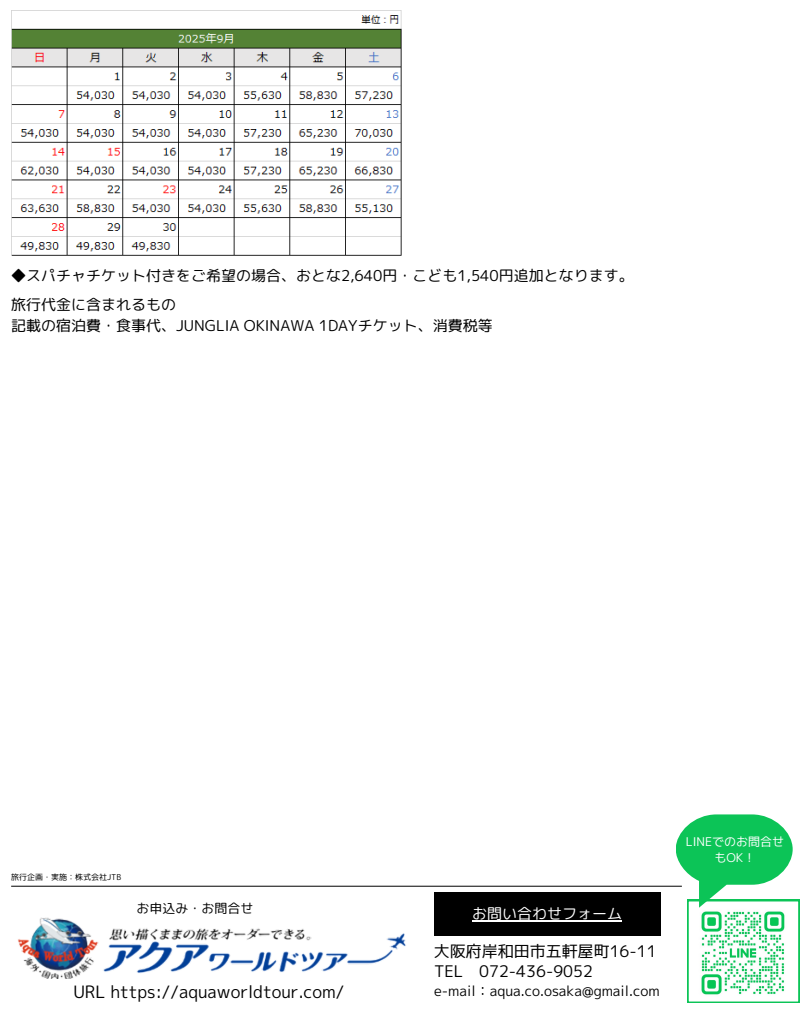
<style>
.page{position:relative;width:810px;height:1013px;background:#fff}
.page>*{position:absolute;margin:0;border:0;box-sizing:border-box;transform-origin:0 0}
.t1{font:17px "mplus 1 p regular";color:#000}
.t2{font:16px "mplus 1 p regular";color:#000}
.t3{font:15px/21px "rounded mplus 1 p regular";color:#000}
.t4{font:15px "rounded mplus 1 p regular";color:#fff}
.t5{font:14px "mplus 1 p regular";color:#000}
.t6{font:13px "rounded mplus 1 p regular";color:#000}
.t7{font:12px/16.5px "mplus 1 p regular";color:#fff;text-align:center}
.t8{font:8px "rounded mplus 1 p regular";color:#000}
</style>
<div class="page">
<svg style="left:687px;top:900px;width:113px;height:102px"></svg>
<img style="left:18px;top:917px;width:388px;height:61px">
<img style="left:697px;top:907px;width:91px;height:91px">
<hr style="left:11px;top:885px;width:671px;height:1px;background:#000">
<div style="left:434px;top:892px;width:226px;height:43px;background:#000"></div>
<hr style="left:472px;top:920px;width:150px;height:2px;background:#fff">
<svg style="left:676px;top:814px;width:117px;height:70px"></svg>
<img style="left:11px;top:10px;width:391px;height:246px">
<p class="t3" style="left:11px;top:265px;width:624px">◆スパチャチケット付きをご希望の場合、おとな2,640円・こども1,540円追加となります。</p>
<h6 class="t3" style="left:11px;top:294px;width:483px">旅行代金に含まれるもの<br>記載の宿泊費・食事代、JUNGLIA OKINAWA 1DAYチケット、消費税等</h6>
<p class="t8" style="left:11px;top:871px;width:112px">旅行企画・実施：株式会社JTB</p>
<h4 class="t6" style="left:137px;top:899px;width:118px">お申込み・お問合せ</h4>
<p class="t4" style="left:472px;top:902px;width:151px">お問い合わせフォーム</p>
<h3 class="t2" style="left:434px;top:939px;width:224px">大阪府岸和田市五軒屋町16-11</h3>
<h5 class="t2" style="left:434px;top:960px;width:160px">TEL 072-436-9052</h5>
<p class="t1" style="left:73px;top:979px;width:272px">URL https://aquaworldtour.com/</p>
<p class="t5" style="left:434px;top:980px;width:227px">e-mail：aqua.co.osaka@gmail.com</p>
<h4 class="t7" style="left:686px;top:833px;width:100px">LINEでのお問合せもOK！</h4>
</div>
